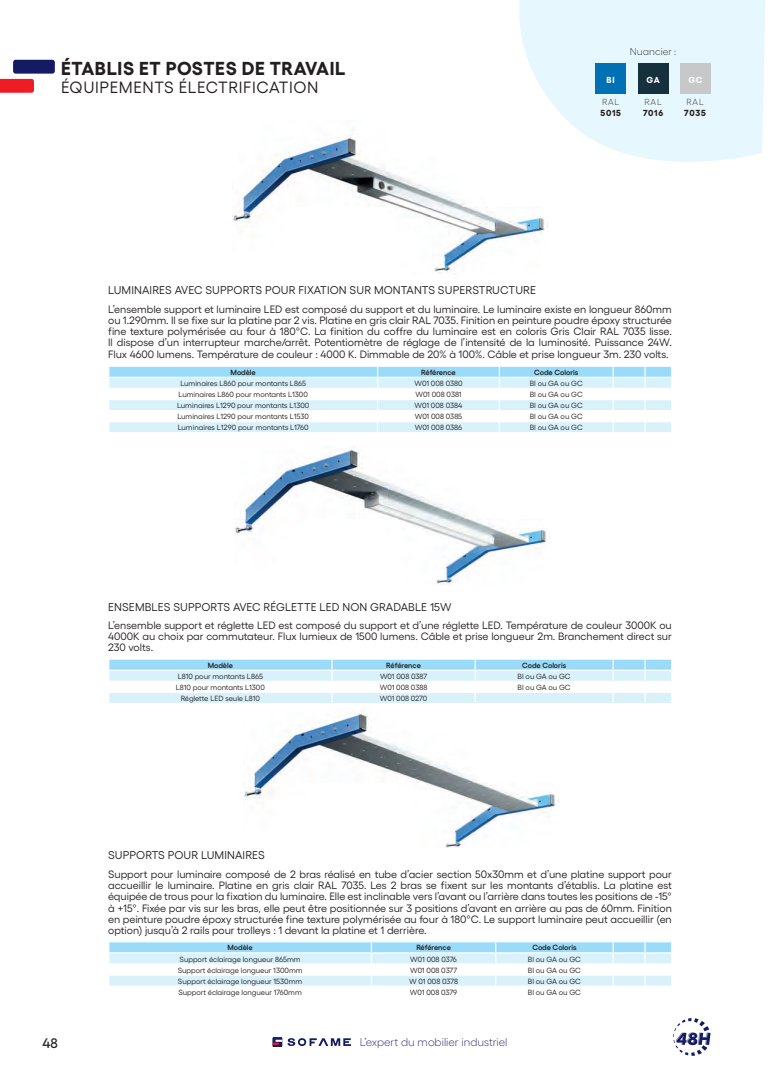
<style>
.page{position:relative;width:780px;height:1088px;background:#fff}
.page>*{position:absolute;margin:0;border:0;box-sizing:border-box;transform-origin:0 0}
.t1{font:700 18.75px "Gellix";letter-spacing:.035em;color:#231f20}
.t2{font:16.25px "Gellix";letter-spacing:.035em;color:#231f20}
.t3{font:500 13.75px "Gellix";color:#231f20}
.t4{font:11.25px "Gellix";letter-spacing:.01em;color:#231f20}
.t5{font:300 11.25px "Gellix";color:#141b64}
.t6{font:10.62px/11.2px "Gellix";color:#231f20;text-align:justify}
.t7{font:300 10px "Gellix";color:#231f20}
.t8{font:700 8.75px "Gellix";letter-spacing:.09em;color:#231f20}
.t9{font:300 8.75px "Gellix";letter-spacing:.095em;color:#231f20}
.t10{font:700 8.75px "Gellix";color:#fff}
.t11{font:7.5px "Gellix";color:#231f20}
.t12{font:600 7.5px "Gellix";letter-spacing:-.005em;color:#231f20}
</style>
<div class="page">
<svg style="left:272px;top:1038px;width:79px;height:8px"></svg>
<div style="left:13px;top:60px;width:42px;height:14px;background:#141b64;border-radius:3px"></div>
<svg style="left:0;top:79px;width:34px;height:14px"></svg>
<svg style="left:519px;top:0;width:246px;height:162px;background:#e7f7fc"></svg>
<svg style="left:673px;top:1018px;width:37px;height:38px"></svg>
<div style="left:225px;top:120px;width:324px;height:154px;background:#fff"></div>
<img style="left:233px;top:130px;width:315px;height:143px">
<img style="left:243px;top:710px;width:313px;height:137px">
<img style="left:234px;top:449px;width:315px;height:136px">
<svg style="left:109px;top:366px;width:563px;height:66px"></svg>
<svg style="left:109px;top:659px;width:563px;height:44px"></svg>
<svg style="left:109px;top:942px;width:563px;height:44px"></svg>
<div style="left:638px;top:64px;width:30px;height:30px;background:#16303d"></div>
<div style="left:595px;top:64px;width:30px;height:30px;background:#0071b5"></div>
<div style="left:680px;top:64px;width:30px;height:30px;background:#c7c8ca"></div>
<h1 class="t1" style="left:61px;top:54px;width:286px">ÉTABLIS ET POSTES DE TRAVAIL</h1>
<h2 class="t2" style="left:61px;top:75px;width:259px">ÉQUIPEMENTS ÉLECTRIFICATION</h2>
<p class="t7" style="left:629px;top:44px;width:48px">Nuancier :</p>
<p class="t10" style="left:606px;top:72px;width:10px">BI</p>
<p class="t10" style="left:646px;top:72px;width:15px">GA</p>
<p class="t10" style="left:688px;top:72px;width:16px">GC</p>
<p class="t9" style="left:602px;top:96px;width:19px">RAL</p>
<p class="t8" style="left:600px;top:106px;width:22px">5015</p>
<p class="t9" style="left:644px;top:96px;width:19px">RAL</p>
<p class="t8" style="left:643px;top:106px;width:22px">7016</p>
<p class="t9" style="left:686px;top:96px;width:19px">RAL</p>
<p class="t8" style="left:684px;top:106px;width:23px">7035</p>
<p class="t4" style="left:108px;top:282px;width:429px">LUMINAIRES AVEC SUPPORTS POUR FIXATION SUR MONTANTS SUPERSTRUCTURE</p>
<p class="t6" style="left:108px;top:302px;width:565px">L’ensemble support et luminaire LED est composé du support et du luminaire. Le luminaire existe en longueur 860mm ou 1.290mm. Il se fixe sur la platine par 2 vis. Platine en gris clair RAL 7035. Finition en peinture poudre époxy structurée fine texture polymérisée au four à 180°C. La finition du coffre du luminaire est en coloris Gris Clair RAL 7035 lisse.<br>Il dispose d’un interrupteur marche/arrêt. Potentiomètre de réglage de l’intensité de la luminosité. Puissance 24W.<br>Flux 4600 lumens. Température de couleur : 4000 K. Dimmable de 20% à 100%. Câble et prise longueur 3m. 230 volts.</p>
<p class="t12" style="left:230px;top:366px;width:27px">Modèle</p>
<p class="t12" style="left:421px;top:366px;width:36px">Référence</p>
<p class="t12" style="left:534px;top:366px;width:46px">Code Coloris</p>
<p class="t11" style="left:180px;top:378px;width:127px">Luminaires L860 pour montants L865</p>
<p class="t11" style="left:414px;top:378px;width:50px">W01 008 0380</p>
<p class="t11" style="left:529px;top:378px;width:55px">BI ou GA ou GC</p>
<p class="t11" style="left:178px;top:389px;width:131px">Luminaires L860 pour montants L1300</p>
<p class="t11" style="left:415px;top:389px;width:48px">W01 008 0381</p>
<p class="t11" style="left:529px;top:389px;width:55px">BI ou GA ou GC</p>
<p class="t11" style="left:177px;top:400px;width:134px">Luminaires L1290 pour montants L1300</p>
<p class="t11" style="left:414px;top:400px;width:49px">W01 008 0384</p>
<p class="t11" style="left:529px;top:400px;width:55px">BI ou GA ou GC</p>
<p class="t11" style="left:177px;top:411px;width:133px">Luminaires L1290 pour montants L1530</p>
<p class="t11" style="left:415px;top:411px;width:49px">W01 008 0385</p>
<p class="t11" style="left:529px;top:411px;width:55px">BI ou GA ou GC</p>
<p class="t11" style="left:178px;top:422px;width:132px">Luminaires L1290 pour montants L1760</p>
<p class="t11" style="left:414px;top:422px;width:49px">W01 008 0386</p>
<p class="t11" style="left:529px;top:422px;width:55px">BI ou GA ou GC</p>
<p class="t4" style="left:108px;top:598px;width:345px">ENSEMBLES SUPPORTS AVEC RÉGLETTE LED NON GRADABLE 15W</p>
<p class="t6" style="left:108px;top:618px;width:565px">L’ensemble support et réglette LED est composé du support et d’une réglette LED. Température de couleur 3000K ou 4000K au choix par commutateur. Flux lumieux de 1500 lumens. Câble et prise longueur 2m. Branchement direct sur 230 volts.</p>
<p class="t12" style="left:208px;top:659px;width:27px">Modèle</p>
<p class="t12" style="left:386px;top:659px;width:36px">Référence</p>
<p class="t12" style="left:522px;top:659px;width:46px">Code Coloris</p>
<p class="t11" style="left:178px;top:670px;width:87px">L810 pour montants L865</p>
<p class="t11" style="left:380px;top:670px;width:49px">W01 008 0387</p>
<p class="t11" style="left:517px;top:670px;width:55px">BI ou GA ou GC</p>
<p class="t11" style="left:176px;top:681px;width:90px">L810 pour montants L1300</p>
<p class="t11" style="left:380px;top:681px;width:49px">W01 008 0388</p>
<p class="t11" style="left:517px;top:681px;width:55px">BI ou GA ou GC</p>
<p class="t11" style="left:181px;top:693px;width:81px">Réglette LED seule L810</p>
<p class="t11" style="left:380px;top:693px;width:49px">W01 008 0270</p>
<p class="t4" style="left:108px;top:847px;width:158px">SUPPORTS POUR LUMINAIRES</p>
<p class="t6" style="left:108px;top:867px;width:565px">Support pour luminaire composé de 2 bras réalisé en tube d’acier section 50x30mm et d’une platine support pour accueillir le luminaire. Platine en gris clair RAL 7035. Les 2 bras se fixent sur les montants d’établis. La platine est équipée de trous pour la fixation du luminaire. Elle est inclinable vers l’avant ou l’arrière dans toutes les positions de -15° à +15°. Fixée par vis sur les bras, elle peut être positionnée sur 3 positions d’avant en arrière au pas de 60mm. Finition en peinture poudre époxy structurée fine texture polymérisée au four à 180°C. Le support luminaire peut accueillir (en option) jusqu’à 2 rails pour trolleys : 1 devant la platine et 1 derrière.</p>
<p class="t12" style="left:227px;top:942px;width:27px">Modèle</p>
<p class="t12" style="left:416px;top:942px;width:36px">Référence</p>
<p class="t12" style="left:532px;top:942px;width:46px">Code Coloris</p>
<p class="t11" style="left:179px;top:953px;width:123px">Support éclairage longueur 865mm</p>
<p class="t11" style="left:410px;top:953px;width:48px">W01 008 0376</p>
<p class="t11" style="left:528px;top:953px;width:55px">BI ou GA ou GC</p>
<p class="t11" style="left:178px;top:964px;width:126px">Support éclairage longueur 1300mm</p>
<p class="t11" style="left:410px;top:964px;width:48px">W01 008 0377</p>
<p class="t11" style="left:528px;top:964px;width:55px">BI ou GA ou GC</p>
<p class="t11" style="left:178px;top:975px;width:126px">Support éclairage longueur 1530mm</p>
<p class="t11" style="left:409px;top:975px;width:50px">W 01 008 0378</p>
<p class="t11" style="left:528px;top:975px;width:55px">BI ou GA ou GC</p>
<p class="t11" style="left:178px;top:986px;width:125px">Support éclairage longueur 1760mm</p>
<p class="t11" style="left:410px;top:986px;width:49px">W01 008 0379</p>
<p class="t11" style="left:528px;top:986px;width:55px">BI ou GA ou GC</p>
<p class="t3" style="left:43px;top:1033px;width:17px">48</p>
<p class="t5" style="left:359px;top:1034px;width:149px">L’expert du mobilier industriel</p>
</div>
